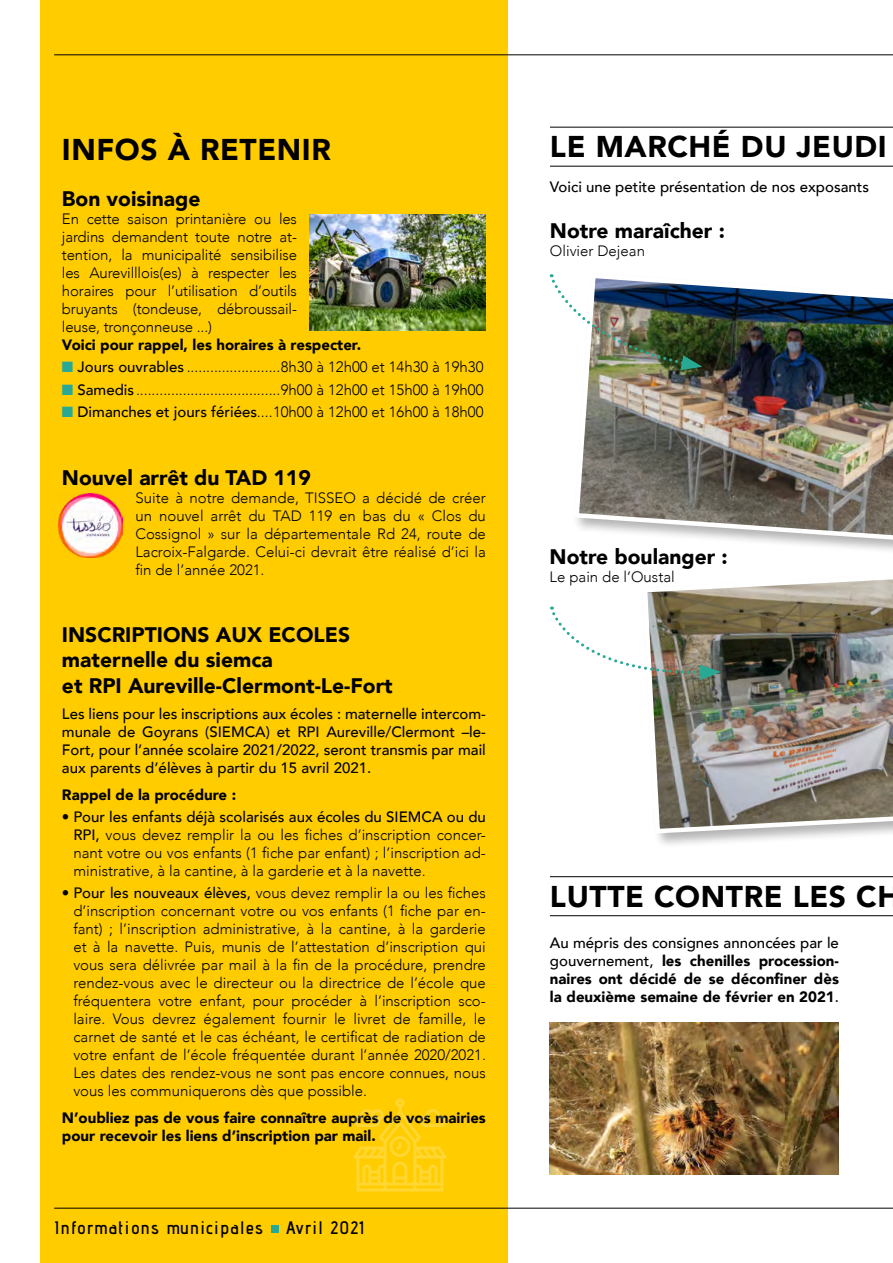
<style>
.page{position:relative;width:893px;height:1263px;background:#fff}
.page>*{position:absolute;margin:0;border:0;box-sizing:border-box;transform-origin:0 0}
.t1{font:900 30px "Avenir";letter-spacing:.02em;color:#000}
.t2{font:900 21px/25.2px "Avenir";color:#000}
.t3{font:600 18px "Advent Pro";letter-spacing:.075em;color:#000}
.t4{font:300 15px/18px "Avenir";color:#000;text-align:justify}
.t5{font:900 15px/18px "Avenir";color:#000}
.t6{font:500 15px/18px "Avenir";color:#000;text-align:justify}
.s1{color:#28a994}
.s2{font-weight:500}
</style>
<div class="page">
<div style="left:40px;top:0;width:467px;height:1263px;background:#fc0"></div>
<hr style="left:54px;top:1208px;width:839px;height:1px;background:#000">
<hr style="left:54px;top:54px;width:839px;height:1px;background:#000">
<div style="left:271px;top:1225px;width:8px;height:8px;background:#28a994"></div>
<img style="left:58px;top:493px;width:65px;height:64px">
<img style="left:310px;top:215px;width:176px;height:116px">
<hr style="left:550px;top:127px;width:343px;height:1px;background:#000">
<hr style="left:550px;top:166px;width:343px;height:1px;background:#000">
<hr style="left:550px;top:876px;width:343px;height:1px;background:#000">
<hr style="left:550px;top:915px;width:343px;height:1px;background:#000">
<img style="left:576px;top:285px;width:317px;height:260px">
<div style="left:640px;top:566px;width:253px;height:283px;background:#000;opacity:.3"></div>
<img style="left:640px;top:566px;width:253px;height:270px">
<svg style="left:550px;top:607px;width:171px;height:73px"></svg>
<img style="left:549px;top:274px;width:153px;height:96px">
<img style="left:550px;top:1022px;width:289px;height:152px">
<svg style="left:353px;top:1098px;width:93px;height:93px"></svg>
<h1 class="t1" style="left:62px;top:123px;width:270px">INFOS À RETENIR</h1>
<h2 class="t2" style="left:62px;top:186px;width:140px">Bon voisinage</h2>
<p class="t4" style="left:62px;top:210px;width:237px">En cette saison printanière ou les jardins demandent toute notre at&shy;tention, la municipalité sensibilise les Aurevilllois(es) à respecter les horaires pour l’utilisation d’outils bruyants (tondeuse, débroussail&shy;leuse, tronçonneuse ...)</p>
<p class="t5" style="left:62px;top:335px;width:301px">Voici pour rappel, les horaires à respecter.</p>
<p class="t4" style="left:62px;top:358px;width:423px"><span class="s1">■</span> <span class="s2">Jours ouvrables</span> ........................8h30 à 12h00 et 14h30 à 19h30</p>
<p class="t4" style="left:62px;top:380px;width:423px"><span class="s1">■</span> <span class="s2">Samedis</span> .....................................9h00 à 12h00 et 15h00 à 19h00</p>
<p class="t4" style="left:62px;top:403px;width:423px"><span class="s1">■</span> <span class="s2">Dimanches et jours fériées</span>....10h00 à 12h00 et 16h00 à 18h00</p>
<h2 class="t2" style="left:62px;top:464px;width:250px">Nouvel arrêt du TAD 119</h2>
<p class="t4" style="left:135px;top:488px;width:352px">Suite à notre demande, TISSEO a décidé de créer un nouvel arrêt du TAD 119 en bas du « Clos du Cossignol » sur la départementale Rd 24, route de Lacroix-Falgarde. Celui-ci devrait être réalisé d’ici la fin de l’année 2021.</p>
<h2 class="t2" style="left:62px;top:622px;width:332px">INSCRIPTIONS AUX ECOLES maternelle du siemca<br>et RPI Aureville-Clermont-Le-Fort</h2>
<p class="t6" style="left:62px;top:704px;width:425px">Les liens pour les inscriptions aux écoles : maternelle intercom&shy;munale de Goyrans (SIEMCA) et RPI Aureville/Clermont –le-Fort, pour l’année scolaire 2021/2022, seront transmis par mail aux parents d’élèves à partir du 15 avril 2021.</p>
<p class="t5" style="left:62px;top:785px;width:176px">Rappel de la procédure :</p>
<p class="t4" style="left:73px;top:808px;width:414px;text-indent:-11px">• <span class="s2">Pour les enfants déjà scolarisés aux écoles du SIEMCA ou du RPI,</span> vous devez remplir la ou les fiches d’inscription concer&shy;nant votre ou vos enfants (1 fiche par enfant) ; l’inscription ad&shy;ministrative, à la cantine, à la garderie et à la navette.</p>
<p class="t4" style="left:73px;top:884px;width:414px;text-indent:-11px">• <span class="s2">Pour les nouveaux élèves,</span> vous devez remplir la ou les fiches d’inscription concernant votre ou vos enfants (1 fiche par en&shy;fant) ; l’inscription administrative, à la cantine, à la garderie et à la navette. Puis, munis de l’attestation d’inscription qui vous sera délivrée par mail à la fin de la procédure, prendre rendez-vous avec le directeur ou la directrice de l’école que fréquentera votre enfant, pour procéder à l’inscription sco&shy;laire. Vous devrez également fournir le livret de famille, le carnet de santé et le cas échéant, le certificat de radiation de votre enfant de l’école fréquentée durant l’année 2020/2021.<br>Les dates des rendez-vous ne sont pas encore connues, nous vous les communiquerons dès que possible.</p>
<p class="t5" style="left:62px;top:1108px;width:425px">N’oubliez pas de vous faire connaître auprès de vos mairies pour recevoir les liens d’inscription par mail.</p>
<p class="t3" style="left:54px;top:1217px;width:210px">Informations municipales</p>
<p class="t3" style="left:286px;top:1217px;width:79px">Avril 2021</p>
<h1 class="t1" style="left:550px;top:121px;width:338px">LE MARCHÉ DU JEUDI</h1>
<p class="t6" style="left:550px;top:177px;width:321px">Voici une petite présentation de nos exposants</p>
<h2 class="t2" style="left:550px;top:217px;width:176px">Notre maraîcher :</h2>
<p class="t4" style="left:550px;top:242px;width:97px">Olivier Dejean</p>
<h2 class="t2" style="left:550px;top:543px;width:180px">Notre boulanger :</h2>
<p class="t4" style="left:550px;top:568px;width:127px">Le pain de l’Oustal</p>
<h1 class="t1" style="left:550px;top:871px;width:352px">LUTTE CONTRE LES CH</h1>
<p class="t5" style="left:550px;top:933px;width:291px;text-align:justify"><span class="s2">Au mépris des consignes annoncées par le gouvernement,</span> les chenilles procession&shy;naires ont décidé de se déconfiner dès la deuxième semaine de février en 2021<span class="s2">.</span></p>
</div>
